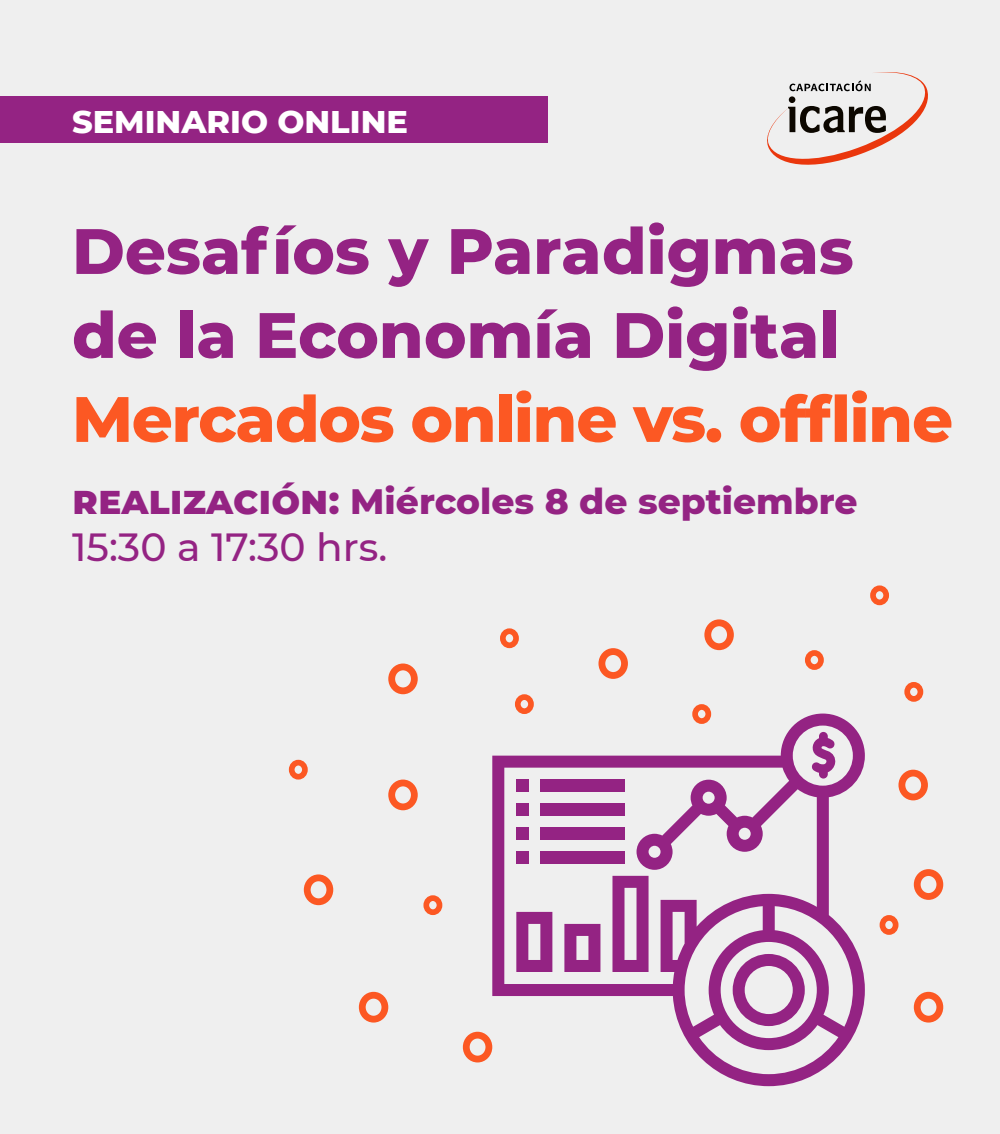
<style>
.page{position:relative;width:1000px;height:1134px;background:#efefef}
.page>*{position:absolute;margin:0;border:0;box-sizing:border-box;transform-origin:0 0}
.t1{font:800 64px/84px "Montserrat";color:#942383}
.t2{font:800 64px "Montserrat";letter-spacing:-.02em;color:#fc5823}
.t3{font:500 39.2px "Montserrat";color:#942383}
.t4{font:800 36px "Montserrat";color:#942383}
.t5{font:800 32px "Montserrat";color:#fff}
.s1{font-size:40px}
</style>
<div class="page">
<div style="left:598px;top:648px;width:30px;height:31px;border:7px solid #fc5823;border-radius:50%"></div>
<div style="left:388px;top:779px;width:30px;height:31px;border:7px solid #fc5823;border-radius:50%"></div>
<div style="left:388px;top:663px;width:30px;height:31px;border:7px solid #fc5823;border-radius:50%"></div>
<div style="left:359px;top:992px;width:29px;height:30px;border:7px solid #fc5823;border-radius:50%"></div>
<div style="left:463px;top:1032px;width:29px;height:30px;border:7px solid #fc5823;border-radius:50%"></div>
<div style="left:898px;top:770px;width:30px;height:30px;border:7px solid #fc5823;border-radius:50%"></div>
<div style="left:304px;top:874px;width:29px;height:31px;border:7px solid #fc5823;border-radius:50%"></div>
<div style="left:914px;top:869px;width:29px;height:31px;border:7px solid #fc5823;border-radius:50%"></div>
<div style="left:914px;top:992px;width:29px;height:30px;border:7px solid #fc5823;border-radius:50%"></div>
<div style="left:704px;top:619px;width:30px;height:31px;border:7px solid #fc5823;border-radius:50%"></div>
<div style="left:515px;top:694px;width:19px;height:20px;border:6px solid #fc5823;border-radius:50%"></div>
<div style="left:880px;top:915px;width:18px;height:20px;border:6px solid #fc5823;border-radius:50%"></div>
<div style="left:289px;top:760px;width:19px;height:19px;border:6px solid #fc5823;border-radius:50%"></div>
<div style="left:500px;top:628px;width:19px;height:20px;border:6px solid #fc5823;border-radius:50%"></div>
<div style="left:423px;top:895px;width:19px;height:20px;border:6px solid #fc5823;border-radius:50%"></div>
<div style="left:692px;top:704px;width:19px;height:20px;border:6px solid #fc5823;border-radius:50%"></div>
<div style="left:805px;top:650px;width:19px;height:20px;border:6px solid #fc5823;border-radius:50%"></div>
<div style="left:870px;top:585px;width:19px;height:20px;border:6px solid #fc5823;border-radius:50%"></div>
<div style="left:904px;top:682px;width:19px;height:20px;border:6px solid #fc5823;border-radius:50%"></div>
<svg style="left:767px;top:72px;width:161px;height:93px"></svg>
<div style="left:0;top:97px;width:548px;height:46px;background:#942383"></div>
<svg style="left:492px;top:713px;width:373px;height:373px"></svg>
<svg style="left:733px;top:954px;width:72px;height:72px"></svg>
<div style="left:516px;top:780px;width:12px;height:12px;background:#942383"></div>
<div style="left:540px;top:780px;width:85px;height:12px;background:#942383"></div>
<div style="left:516px;top:804px;width:12px;height:12px;background:#942383"></div>
<div style="left:540px;top:804px;width:85px;height:12px;background:#942383"></div>
<div style="left:516px;top:828px;width:12px;height:12px;background:#942383"></div>
<div style="left:540px;top:828px;width:85px;height:12px;background:#942383"></div>
<div style="left:516px;top:852px;width:12px;height:12px;background:#942383"></div>
<div style="left:540px;top:852px;width:85px;height:12px;background:#942383"></div>
<svg style="left:516px;top:912px;width:36px;height:60px"></svg>
<svg style="left:564px;top:924px;width:36px;height:48px"></svg>
<svg style="left:612px;top:876px;width:37px;height:96px"></svg>
<svg style="left:811px;top:732px;width:25px;height:46px"></svg>
<p class="t5" style="left:72px;top:98px;width:337px">SEMINARIO ONLINE</p>
<p class="t1" style="left:72px;top:206px;width:783px">Desafíos y Paradigmas de la Economía Digital</p>
<p class="t2" style="left:72px;top:372px;width:883px">Mercados online vs. offline</p>
<p class="t4" style="left:72px;top:475px;width:787px"><span class="s1">REALIZACIÓN:</span> Miércoles 8 de septiembre</p>
<p class="t3" style="left:72px;top:520px;width:317px">15:30 a 17:30 hrs.</p>
</div>
